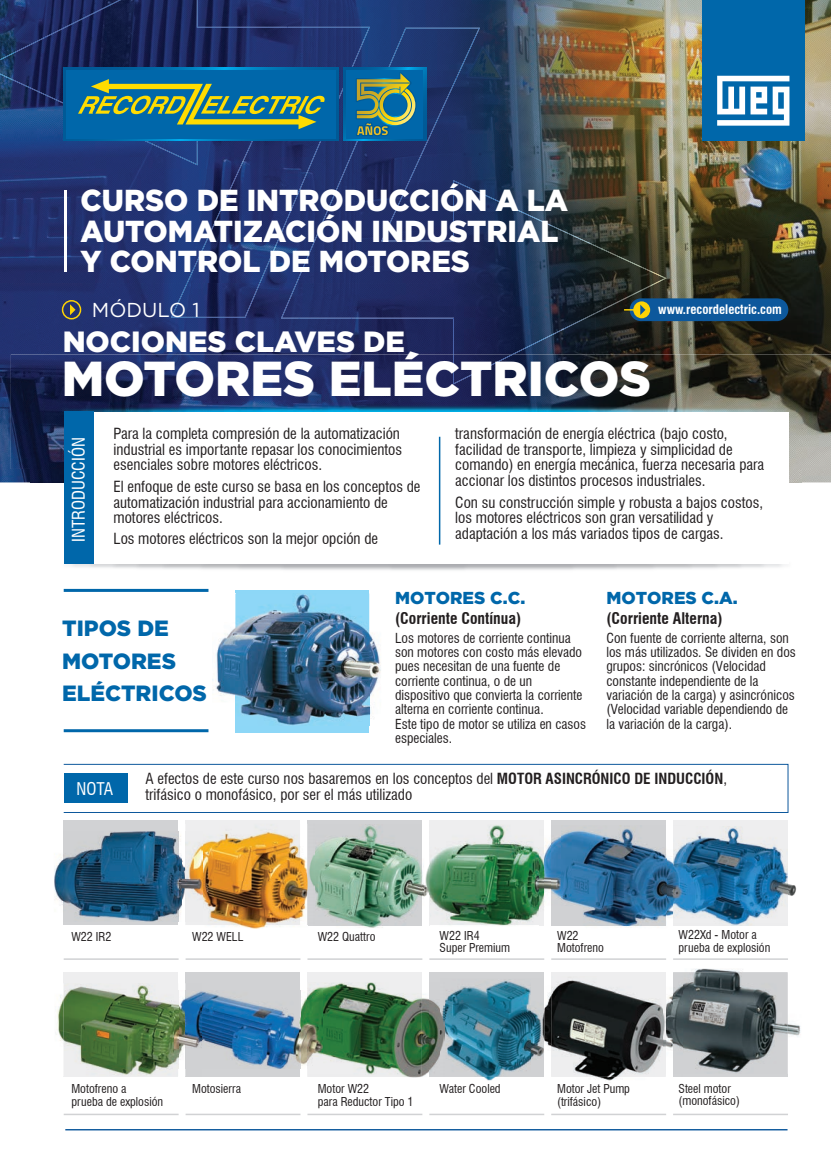
<style>
.page{position:relative;width:831px;height:1173px;background:#fff}
.page>*{position:absolute;margin:0;border:0;box-sizing:border-box;transform-origin:0 0}
.t1{font:900 49.05px "Gotham";color:#fff}
.t2{font:900 30.3px/30.3px "Gotham";color:#fff}
.t3{font:900 29.25px "Gotham";color:#fff}
.t4{font:900 22.05px/32.8px "Gotham";color:#0067aa}
.t5{font:20.1px "Gotham";color:#fff}
.t6{font:900 17.25px "Gotham";color:#0067aa}
.t7{font:condensed 17.1px "Swiss 721 BT";color:#fff}
.t8{font:700 condensed 15.75px "Swiss 721 BT";color:#231f20}
.t9{font:condensed 15px/15.8px "Swiss 721 BT";color:#231f20}
.t10{font:condensed 13.5px/14.2px "Swiss 721 BT";color:#231f20}
.t11{font:700 condensed 12.9px "Swiss 721 BT";color:#fff}
.t12{font:condensed 12px/12.5px "Swiss 721 BT";color:#231f20}
.s1{font-weight:700}
</style>
<div class="page">
<img style="left:0;top:0;width:831px;height:383px">
<img style="left:0;top:383px;width:31px;height:99px">
<img style="left:801px;top:469px;width:30px;height:13px">
<img style="left:31px;top:469px;width:770px;height:13px">
<div style="left:702px;top:0;width:102px;height:140px;background:#0067aa"></div>
<img style="left:44px;top:0;width:436px;height:38px">
<img style="left:0;top:37px;width:89px;height:78px">
<img style="left:299px;top:37px;width:158px;height:212px">
<img style="left:456px;top:37px;width:20px;height:42px">
<img style="left:89px;top:140px;width:181px;height:3px">
<img style="left:148px;top:143px;width:151px;height:53px">
<img style="left:456px;top:181px;width:53px;height:26px">
<img style="left:194px;top:196px;width:105px;height:122px">
<img style="left:509px;top:206px;width:95px;height:43px">
<img style="left:171px;top:266px;width:23px;height:51px">
<div style="left:299px;top:249px;width:53px;height:69px;background:#22306c"></div>
<img style="left:561px;top:249px;width:105px;height:81px">
<img style="left:351px;top:318px;width:103px;height:36px">
<img style="left:512px;top:329px;width:50px;height:25px">
<img style="left:11px;top:354px;width:820px;height:115px">
<img style="left:453px;top:354px;width:60px;height:30px">
<div style="left:64px;top:412px;width:724px;height:152px;background:#fff"></div>
<div style="left:64px;top:411px;width:30px;height:153px;background:#0067aa"></div>
<div style="left:62px;top:300px;width:19px;height:19px;border:2px solid #fed304;border-radius:50%"></div>
<svg style="left:70px;top:304px;width:5px;height:11px"></svg>
<div style="left:64px;top:773px;width:64px;height:30px;background:#0067aa"></div>
<div style="left:63px;top:764px;width:725px;height:48px;border:1px solid #0d589c"></div>
<div style="left:235px;top:590px;width:134px;height:143px;background:#8dd7f7"></div>
<div style="left:629px;top:298px;width:159px;height:23px;background:#0d589c;border-radius:11px"></div>
<div style="left:633px;top:301px;width:17px;height:17px;background:#fed304;border-radius:50%"></div>
<svg style="left:624px;top:305px;width:21px;height:10px"></svg>
<svg style="left:717px;top:76px;width:72px;height:50px"></svg>
<hr style="left:439px;top:437px;width:1px;height:107px;background:#0067aa">
<hr style="left:65px;top:1128px;width:722px;height:2px;background:#0d589c">
<hr style="left:64px;top:589px;width:144px;height:3px;background:#0067aa">
<hr style="left:64px;top:729px;width:144px;height:3px;background:#0067aa">
<img style="left:215px;top:593px;width:166px;height:132px">
<div style="left:64px;top:68px;width:275px;height:72px;background:linear-gradient(to bottom,#0061a1,#0060a1)"></div>
<div style="left:67px;top:70px;width:269px;height:68px;background:#0067aa"></div>
<svg style="left:343px;top:68px;width:83px;height:72px"></svg>
<div style="left:346px;top:70px;width:77px;height:68px;background:#0067aa"></div>
<svg style="left:78px;top:79px;width:247px;height:50px"></svg>
<svg style="left:356px;top:72px;width:60px;height:64px"></svg>
<div style="left:673px;top:820px;width:114px;height:105px;background:#eeeeef"></div>
<div style="left:551px;top:820px;width:114px;height:105px;background:#d1d2d4"></div>
<div style="left:429px;top:820px;width:115px;height:105px;background:#eeeeef"></div>
<div style="left:307px;top:820px;width:115px;height:105px;background:#d1d2d4"></div>
<div style="left:186px;top:820px;width:114px;height:105px;background:#eeeeef"></div>
<div style="left:64px;top:820px;width:114px;height:105px;background:#d1d2d4"></div>
<div style="left:673px;top:972px;width:114px;height:104px;background:#d1d2d4"></div>
<div style="left:551px;top:972px;width:114px;height:104px;background:#eeeeef"></div>
<div style="left:429px;top:972px;width:115px;height:104px;background:#d1d2d4"></div>
<div style="left:307px;top:972px;width:115px;height:104px;background:#eeeeef"></div>
<div style="left:186px;top:972px;width:114px;height:104px;background:#d1d2d4"></div>
<div style="left:64px;top:972px;width:114px;height:104px;background:#eeeeef"></div>
<hr style="left:673px;top:958px;width:115px;height:1px;background:#d1d2d4">
<hr style="left:551px;top:958px;width:115px;height:1px;background:#d1d2d4">
<hr style="left:429px;top:958px;width:115px;height:1px;background:#d1d2d4">
<hr style="left:307px;top:958px;width:115px;height:1px;background:#d1d2d4">
<hr style="left:186px;top:958px;width:114px;height:1px;background:#d1d2d4">
<hr style="left:64px;top:958px;width:115px;height:1px;background:#d1d2d4">
<hr style="left:673px;top:1113px;width:115px;height:2px;background:#d1d2d4">
<hr style="left:551px;top:1113px;width:115px;height:2px;background:#d1d2d4">
<hr style="left:429px;top:1113px;width:115px;height:2px;background:#d1d2d4">
<hr style="left:307px;top:1113px;width:115px;height:2px;background:#d1d2d4">
<hr style="left:186px;top:1113px;width:114px;height:2px;background:#d1d2d4">
<hr style="left:64px;top:1113px;width:115px;height:2px;background:#d1d2d4">
<hr style="left:64px;top:190px;width:3px;height:82px;background:#fff">
<img style="left:665px;top:968px;width:136px;height:105px">
<img style="left:673px;top:972px;width:114px;height:101px">
<img style="left:544px;top:993px;width:138px;height:88px">
<svg style="left:673px;top:1073px;width:9px;height:3px"></svg>
<img style="left:551px;top:980px;width:114px;height:96px">
<img style="left:663px;top:976px;width:19px;height:97px">
<img style="left:444px;top:981px;width:100px;height:99px">
<img style="left:531px;top:981px;width:13px;height:95px">
<img style="left:300px;top:998px;width:140px;height:79px">
<img style="left:429px;top:998px;width:15px;height:78px">
<img style="left:307px;top:982px;width:115px;height:94px">
<img style="left:686px;top:825px;width:111px;height:100px">
<img style="left:624px;top:825px;width:62px;height:102px">
<img style="left:561px;top:825px;width:104px;height:101px">
<img style="left:673px;top:826px;width:13px;height:99px">
<img style="left:544px;top:837px;width:17px;height:89px">
<img style="left:430px;top:825px;width:114px;height:101px">
<img style="left:540px;top:825px;width:4px;height:100px">
<img style="left:201px;top:990px;width:121px;height:78px">
<img style="left:300px;top:990px;width:1px;height:78px">
<img style="left:185px;top:823px;width:245px;height:105px">
<img style="left:307px;top:823px;width:115px;height:102px">
<img style="left:186px;top:823px;width:114px;height:102px">
<svg style="left:308px;top:925px;width:6px;height:3px"></svg>
<img style="left:308px;top:824px;width:6px;height:101px">
<img style="left:54px;top:831px;width:148px;height:90px">
<img style="left:64px;top:831px;width:114px;height:90px">
<img style="left:56px;top:983px;width:145px;height:93px">
<img style="left:64px;top:983px;width:114px;height:93px">
<h2 class="t2" style="left:81px;top:185px;width:489px">CURSO DE INTRODUCCIÓN A LA<br>AUTOMATIZACIÓN INDUSTRIAL<br>Y CONTROL DE MOTORES</h2>
<h3 class="t5" style="left:92px;top:297px;width:109px">MÓDULO 1</h3>
<p class="t11" style="left:658px;top:301px;width:125px">www.recordelectric.com</p>
<h3 class="t3" style="left:63px;top:321px;width:344px">NOCIONES CLAVES DE</h3>
<h1 class="t1" style="left:62px;top:344px;width:591px">MOTORES ELÉCTRICOS</h1>
<p class="t9" style="left:455px;top:425px;width:310px">transformación de energía eléctrica (bajo costo, facilidad de transporte, limpieza y simplicidad de comando) en energía mecánica, fuerza necesaria para accionar los distintos procesos industriales.</p>
<p class="t9" style="left:455px;top:494px;width:309px">Con su construcción simple y robusta a bajos costos, los motores eléctricos son gran versatilidad y adaptación a los más variados tipos de cargas.</p>
<p class="t9" style="left:113px;top:425px;width:290px">Para la completa compresión de la automatización industrial es importante repasar los conocimientos esenciales sobre motores eléctricos.</p>
<p class="t9" style="left:113px;top:478px;width:308px">El enfoque de este curso se basa en los conceptos de automatización industrial para accionamiento de motores eléctricos.</p>
<p class="t9" style="left:113px;top:531px;width:266px">Los motores eléctricos son la mejor opción de</p>
<p class="t7" style="left:68px;top:542px;width:106px;rotate:-90deg">INTRODUCCIÓN</p>
<h3 class="t4" style="left:62px;top:611px;width:146px">TIPOS DE<br>MOTORES<br>ELÉCTRICOS</h3>
<p class="t6" style="left:395px;top:586px;width:132px">MOTORES C.C.</p>
<p class="t8" style="left:395px;top:608px;width:128px">(Corriente Contínua)</p>
<p class="t10" style="left:395px;top:630px;width:192px">Los motores de corriente continua son motores con costo más elevado pues necesitan de una fuente de corriente continua, o de un dispositivo que convierta la corriente alterna en corriente continua.<br>Este tipo de motor se utiliza en casos especiales.</p>
<p class="t6" style="left:606px;top:586px;width:133px">MOTORES C.A.</p>
<p class="t8" style="left:606px;top:608px;width:118px">(Corriente Alterna)</p>
<p class="t10" style="left:606px;top:630px;width:191px">Con fuente de corriente alterna, son los más utilizados. Se dividen en dos grupos: sincrónicos (Velocidad constante independiente de la variación de la carga) y asincrónicos (Velocidad variable dependiendo de la variación de la carga).</p>
<p class="t7" style="left:77px;top:778px;width:38px">NOTA</p>
<p class="t9" style="left:145px;top:770px;width:583px">A efectos de este curso nos basaremos en los conceptos del <span class="s1">MOTOR ASINCRÓNICO DE INDUCCIÓN</span>, trifásico o monofásico, por ser el más utilizado</p>
<p class="t12" style="left:71px;top:930px;width:42px">W22 IR2</p>
<p class="t12" style="left:192px;top:930px;width:53px">W22 WELL</p>
<p class="t12" style="left:318px;top:930px;width:59px">W22 Quattro</p>
<p class="t12" style="left:439px;top:929px;width:72px">W22 IR4<br>Super Premium</p>
<p class="t12" style="left:557px;top:929px;width:48px">W22<br>Motofreno</p>
<p class="t12" style="left:678px;top:928px;width:93px">W22Xd - Motor a prueba de explosión</p>
<p class="t12" style="left:71px;top:1082px;width:93px">Motofreno a<br>prueba de explosión</p>
<p class="t12" style="left:318px;top:1082px;width:53px">Motor W22</p>
<p class="t12" style="left:439px;top:1082px;width:63px">Water Cooled</p>
<p class="t12" style="left:192px;top:1082px;width:50px">Motosierra</p>
<p class="t12" style="left:318px;top:1095px;width:97px">para Reductor Tipo 1</p>
<p class="t12" style="left:557px;top:1082px;width:74px">Motor Jet Pump (trifásico)</p>
<p class="t12" style="left:678px;top:1082px;width:63px">Steel motor (monofásico)</p>
</div>
